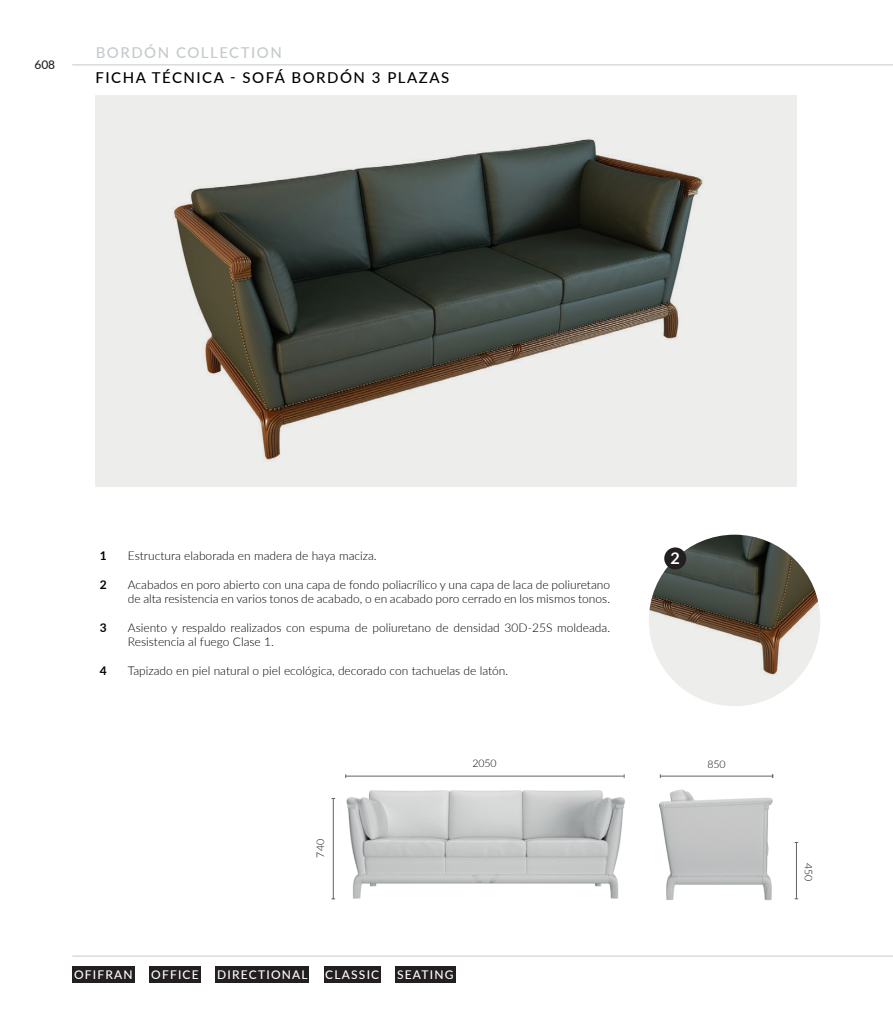
<style>
.page{position:relative;width:893px;height:1021px;background:#fff}
.page>*{position:absolute;margin:0;border:0;box-sizing:border-box;transform-origin:0 0}
.t1{font:700 16.2px "Lato";color:#fff}
.t2{font:500 15px "Lato";letter-spacing:.1em;color:#000}
.t3{font:500 15px "Lato";letter-spacing:.1em;color:#c5cacd}
.t4{font:300 12px/14.4px "Lato";color:#000}
.t5{font:500 12px "Lato";letter-spacing:.1em;color:#fff}
.t6{font:700 12px "Lato";color:#000}
.t7{font:500 12px "Lato";color:#231f20}
.t8{font:300 10.5px "Lato";color:#000}
</style>
<div class="page">
<div style="left:95px;top:96px;width:702px;height:390px;background:#ededec"></div>
<img style="left:174px;top:139px;width:529px;height:321px">
<img style="left:649px;top:534px;width:171px;height:172px">
<div style="left:664px;top:547px;width:22px;height:22px;background:#231f20;border-radius:50%"></div>
<img style="left:659px;top:774px;width:140px;height:127px">
<img style="left:337px;top:790px;width:297px;height:167px">
<div style="left:324px;top:966px;width:57px;height:17px;background:#231f20"></div>
<div style="left:215px;top:966px;width:94px;height:17px;background:#231f20"></div>
<hr style="left:72px;top:955px;width:821px;height:1px;background:#c5cacd">
<div style="left:72px;top:966px;width:63px;height:17px;background:#231f20"></div>
<div style="left:149px;top:966px;width:52px;height:17px;background:#231f20"></div>
<div style="left:395px;top:966px;width:60px;height:17px;background:#231f20"></div>
<hr style="left:72px;top:64px;width:821px;height:1px;background:#c5cacd">
<hr style="left:333px;top:798px;width:1px;height:101px;background:#636366">
<hr style="left:796px;top:842px;width:1px;height:56px;background:#636366">
<hr style="left:345px;top:775px;width:279px;height:1px;background:#636366">
<hr style="left:660px;top:775px;width:113px;height:1px;background:#636366">
<p class="t7" style="left:34px;top:56px;width:22px">608</p>
<p class="t3" style="left:96px;top:42px;width:188px">BORDÓN COLLECTION</p>
<p class="t2" style="left:95px;top:66px;width:355px">FICHA TÉCNICA - SOFÁ BORDÓN 3 PLAZAS</p>
<p class="t6" style="left:100px;top:546px;width:8px">1</p>
<p class="t6" style="left:100px;top:575px;width:8px">2</p>
<p class="t6" style="left:100px;top:618px;width:8px">3</p>
<p class="t6" style="left:100px;top:661px;width:8px">4</p>
<p class="t4" style="left:128px;top:547px;width:250px">Estructura elaborada en madera de haya maciza.</p>
<h1 class="t1" style="left:671px;top:546px;width:11px">2</h1>
<p class="t4" style="left:128px;top:576px;width:484px">Acabados en poro abierto con una capa de fondo poliacrílico y una capa de laca de poliuretano de alta resistencia en varios tonos de acabado, o en acabado poro cerrado en los mismos tonos.</p>
<p class="t4" style="left:128px;top:619px;width:484px">Asiento y respaldo realizados con espuma de poliuretano de densidad 30D-25S moldeada.<br>Resistencia al fuego Clase 1.</p>
<p class="t4" style="left:128px;top:663px;width:382px">Tapizado en piel natural o piel ecológica, decorado con tachuelas de latón.</p>
<p class="t8" style="left:313px;top:857px;width:20px;rotate:-90deg">740</p>
<p class="t8" style="left:472px;top:756px;width:26px">2050</p>
<p class="t8" style="left:707px;top:756px;width:20px">850</p>
<p class="t5" style="left:74px;top:966px;width:60px">OFIFRAN</p>
<p class="t5" style="left:151px;top:966px;width:49px">OFFICE</p>
<p class="t5" style="left:217px;top:966px;width:92px">DIRECTIONAL</p>
<p class="t5" style="left:325px;top:966px;width:55px">CLASSIC</p>
<p class="t5" style="left:397px;top:966px;width:58px">SEATING</p>
<p class="t8" style="left:816px;top:862px;width:20px;rotate:90deg">450</p>
</div>
